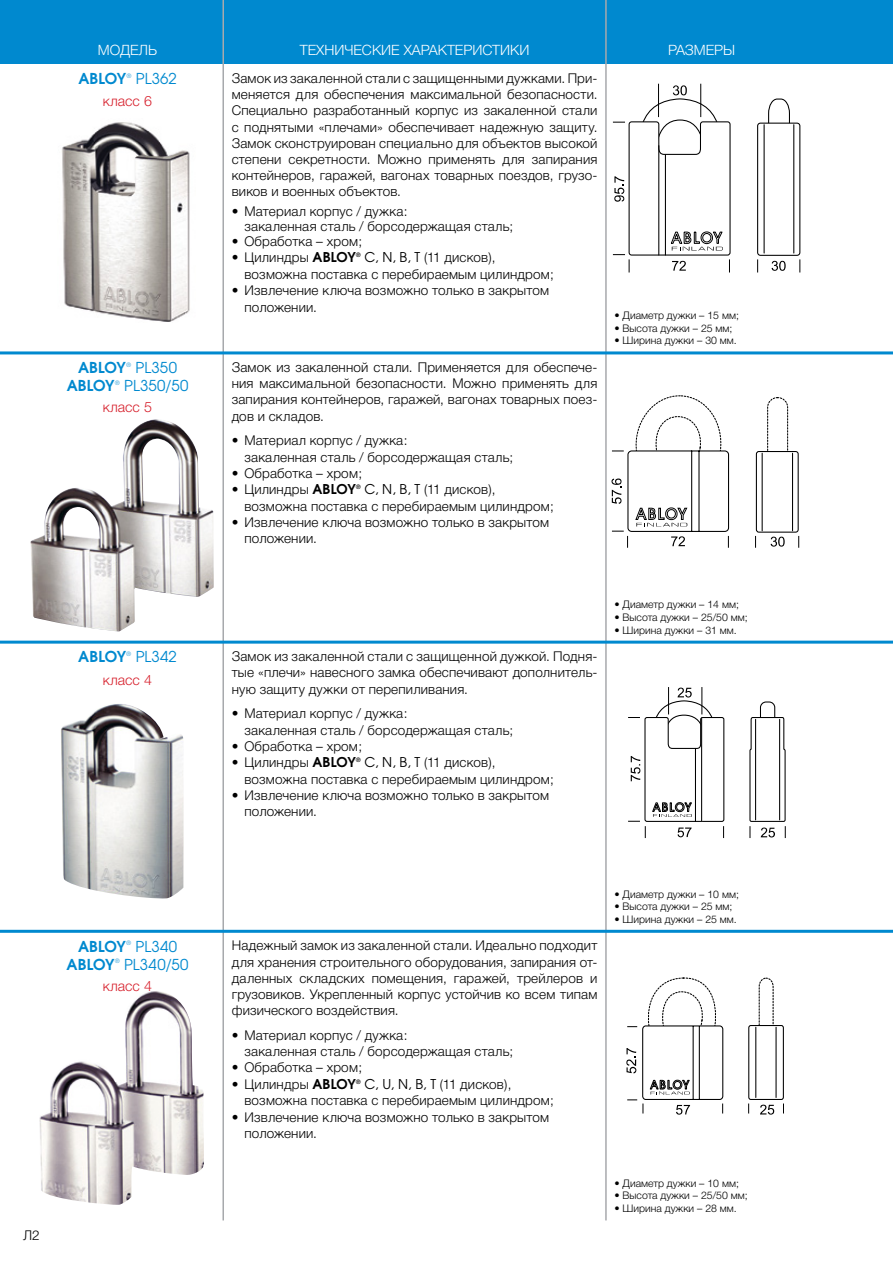
<style>
.page{position:relative;width:893px;height:1263px;background:#fff}
.page>*{position:absolute;margin:0;border:0;box-sizing:border-box;transform-origin:0 0}
.t1{font:15px "Avangard TM";letter-spacing:.005em;color:#0089cf}
.t2{font:700 15px "Avangard TM";letter-spacing:-.005em;color:#0089cf}
.t3{font:300 14.25px "Helvetica Neue Cyr";color:#fff}
.t4{font:300 14.25px "Helvetica Neue Cyr";color:#d7212d}
.t5{font:300 13.5px/16.2px "Helvetica Neue Cyr";letter-spacing:.01em;color:#000}
.t6{font:300 10.5px "Helvetica Neue Cyr";color:#000}
.t7{font:6px "Avangard TM";color:#0089cf}
.t8{font:700 6px "Avangard TM";color:#000}
.s1{font-family:"Avangard TM";font-weight:700}
.s2{font-family:"Avangard TM";font-weight:400}
</style>
<div class="page">
<div style="left:0;top:0;width:893px;height:64px;background:#0089cf"></div>
<hr style="left:222px;top:0;width:2px;height:1220px;background:#a7a9ac">
<hr style="left:605px;top:0;width:2px;height:1220px;background:#a7a9ac">
<hr style="left:0;top:351px;width:893px;height:3px;background:#0089cf">
<hr style="left:0;top:641px;width:893px;height:3px;background:#0089cf">
<hr style="left:0;top:930px;width:893px;height:3px;background:#0089cf">
<img style="left:62px;top:122px;width:128px;height:200px">
<svg style="left:767px;top:98px;width:23px;height:25px"></svg>
<div style="left:757px;top:123px;width:43px;height:133px;border:1px solid #000;border-radius:3px"></div>
<hr style="left:764px;top:125px;width:1px;height:128px;background:#000">
<hr style="left:793px;top:125px;width:1px;height:128px;background:#000">
<hr style="left:658px;top:84px;width:1px;height:33px;background:#000">
<hr style="left:700px;top:84px;width:1px;height:33px;background:#000">
<svg style="left:757px;top:259px;width:1px;height:13px"></svg>
<svg style="left:799px;top:259px;width:1px;height:13px"></svg>
<svg style="left:772px;top:261px;width:14px;height:10px"></svg>
<svg style="left:613px;top:85px;width:118px;height:187px"></svg>
<img style="left:30px;top:419px;width:184px;height:212px">
<div style="left:767px;top:397px;width:21px;height:80px;border:1px dashed #000;border-radius:10px"></div>
<svg style="left:755px;top:450px;width:44px;height:98px"></svg>
<svg style="left:611px;top:395px;width:119px;height:153px"></svg>
<img style="left:61px;top:704px;width:123px;height:195px">
<div style="left:760px;top:701px;width:15px;height:29px;border:1px solid #000;border-radius:6px"></div>
<svg style="left:749px;top:716px;width:37px;height:122px"></svg>
<svg style="left:628px;top:687px;width:97px;height:151px"></svg>
<img style="left:39px;top:991px;width:165px;height:214px">
<svg style="left:626px;top:977px;width:98px;height:137px"></svg>
<svg style="left:748px;top:977px;width:36px;height:137px"></svg>
<p class="t3" style="left:98px;top:42px;width:61px">МОДЕЛЬ</p>
<p class="t3" style="left:300px;top:42px;width:231px">ТЕХНИЧЕСКИЕ ХАРАКТЕРИСТИКИ</p>
<p class="t3" style="left:668px;top:42px;width:69px">РАЗМЕРЫ</p>
<p class="t5" style="left:232px;top:70px;width:367px">Замок из закаленной стали с защищенными дужками. При&shy;меняется для обеспечения максимальной безопасности.<br>Специально разработанный корпус из закаленной стали с поднятыми «плечами» обеспечивает надежную защиту.<br>Замок сконструирован специально для объектов высокой степени секретности. Можно применять для запирания контейнеров, гаражей, вагонах товарных поездов, грузо&shy;виков и военных объектов.</p>
<p class="t5" style="left:245px;top:203px;width:270px;line-height:15px;text-indent:-13px">• Материал корпус / дужка:<br>закаленная сталь / борсодержащая сталь;</p>
<p class="t5" style="left:232px;top:233px;width:132px">• Обработка – хром;</p>
<p class="t5" style="left:232px;top:249px;width:126px">• Цилиндры <span class="s1">ABLOY</span></p>
<p class="t8" style="left:356px;top:251px;width:6px">®</p>
<p class="t2" style="left:78px;top:70px;width:49px">ABLOY</p>
<p class="t7" style="left:127px;top:72px;width:6px">®</p>
<p class="t1" style="left:136px;top:70px;width:42px">PL362</p>
<p class="t4" style="left:103px;top:94px;width:51px">класс 6</p>
<p class="t5" style="left:244px;top:249px;width:311px;text-indent:120px"><span class="s2">C, N, B, T</span> (11 дисков), возможна поставка с перебираемым цилиндром;</p>
<p class="t5" style="left:245px;top:282px;width:306px;text-indent:-13px">• Извлечение ключа возможно только в закрытом положении.</p>
<p class="t6" style="left:614px;top:310px;width:126px">• Диаметр дужки – 15 мм;</p>
<p class="t6" style="left:614px;top:322px;width:120px">• Высота дужки – 25 мм;</p>
<p class="t6" style="left:614px;top:335px;width:124px">• Ширина дужки – 30 мм.</p>
<p class="t2" style="left:78px;top:359px;width:49px">ABLOY</p>
<p class="t7" style="left:126px;top:361px;width:6px">®</p>
<p class="t1" style="left:136px;top:359px;width:43px">PL350</p>
<p class="t2" style="left:67px;top:377px;width:49px">ABLOY</p>
<p class="t7" style="left:115px;top:379px;width:6px">®</p>
<p class="t1" style="left:124px;top:377px;width:66px">PL350/50</p>
<p class="t4" style="left:103px;top:399px;width:51px">класс 5</p>
<p class="t2" style="left:78px;top:648px;width:49px">ABLOY</p>
<p class="t7" style="left:127px;top:650px;width:6px">®</p>
<p class="t1" style="left:136px;top:648px;width:43px">PL342</p>
<p class="t4" style="left:103px;top:672px;width:51px">класс 4</p>
<p class="t5" style="left:232px;top:359px;width:367px;text-align:justify">Замок из закаленной стали. Применяется для обеспече&shy;ния максимальной безопасности. Можно применять для запирания контейнеров, гаражей, вагонах товарных поез&shy;дов и складов.</p>
<p class="t5" style="left:244px;top:433px;width:270px;text-indent:-13px">• Материал корпус / дужка:<br>закаленная сталь / борсодержащая сталь;</p>
<p class="t5" style="left:232px;top:465px;width:132px">• Обработка – хром;</p>
<p class="t5" style="left:232px;top:481px;width:126px">• Цилиндры <span class="s1">ABLOY</span></p>
<p class="t8" style="left:356px;top:483px;width:6px">®</p>
<p class="t5" style="left:244px;top:481px;width:311px;text-indent:120px"><span class="s2">C, N, B, T</span> (11 дисков), возможна поставка с перебираемым цилиндром;</p>
<p class="t5" style="left:244px;top:514px;width:306px;text-indent:-13px">• Извлечение ключа возможно только в закрытом положении.</p>
<p class="t5" style="left:232px;top:648px;width:367px;text-align:justify">Замок из закаленной стали с защищенной дужкой. Подня&shy;тые «плечи» навесного замка обеспечивают дополнитель&shy;ную защиту дужки от перепиливания.</p>
<p class="t5" style="left:244px;top:706px;width:270px;text-indent:-13px">• Материал корпус / дужка:<br>закаленная сталь / борсодержащая сталь;</p>
<p class="t5" style="left:232px;top:738px;width:132px">• Обработка – хром;</p>
<p class="t5" style="left:232px;top:754px;width:126px">• Цилиндры <span class="s1">ABLOY</span></p>
<p class="t8" style="left:356px;top:756px;width:6px">®</p>
<p class="t5" style="left:244px;top:754px;width:311px;text-indent:120px"><span class="s2">C, N, B, T</span> (11 дисков), возможна поставка с перебираемым цилиндром;</p>
<p class="t5" style="left:244px;top:787px;width:306px;text-indent:-13px">• Извлечение ключа возможно только в закрытом положении.</p>
<p class="t6" style="left:614px;top:599px;width:126px">• Диаметр дужки – 14 мм;</p>
<p class="t6" style="left:614px;top:611px;width:135px">• Высота дужки – 25/50 мм;</p>
<p class="t6" style="left:614px;top:624px;width:124px">• Ширина дужки – 31 мм.</p>
<p class="t2" style="left:78px;top:937px;width:49px">ABLOY</p>
<p class="t7" style="left:126px;top:939px;width:6px">®</p>
<p class="t1" style="left:135px;top:938px;width:43px">PL340</p>
<p class="t2" style="left:67px;top:955px;width:49px">ABLOY</p>
<p class="t7" style="left:115px;top:957px;width:6px">®</p>
<p class="t1" style="left:124px;top:956px;width:66px">PL340/50</p>
<p class="t4" style="left:103px;top:978px;width:51px">класс 4</p>
<p class="t5" style="left:23px;top:1227px;width:18px">Л2</p>
<p class="t5" style="left:232px;top:938px;width:367px;text-align:justify">Надежный замок из закаленной стали. Идеально подходит для хранения строительного оборудования, запирания от&shy;даленных складских помещения, гаражей, трейлеров и грузовиков. Укрепленный корпус устойчив ко всем типам физического воздействия.</p>
<p class="t5" style="left:244px;top:1027px;width:270px;text-indent:-13px">• Материал корпус / дужка:<br>закаленная сталь / борсодержащая сталь;</p>
<p class="t5" style="left:232px;top:1059px;width:132px">• Обработка – хром;</p>
<p class="t5" style="left:232px;top:1076px;width:126px">• Цилиндры <span class="s1">ABLOY</span></p>
<p class="t8" style="left:356px;top:1078px;width:6px">®</p>
<p class="t5" style="left:245px;top:1076px;width:311px;text-indent:120px"><span class="s2">C, U, N, B, T</span> (11 дисков), возможна поставка с перебираемым цилиндром;</p>
<p class="t5" style="left:245px;top:1109px;width:306px;text-indent:-13px">• Извлечение ключа возможно только в закрытом положении.</p>
<p class="t6" style="left:614px;top:888px;width:126px">• Диаметр дужки – 10 мм;</p>
<p class="t6" style="left:614px;top:901px;width:120px">• Высота дужки – 25 мм;</p>
<p class="t6" style="left:614px;top:913px;width:124px">• Ширина дужки – 25 мм.</p>
<p class="t6" style="left:614px;top:1177px;width:126px">• Диаметр дужки – 10 мм;</p>
<p class="t6" style="left:614px;top:1190px;width:135px">• Высота дужки – 25/50 мм;</p>
<p class="t6" style="left:614px;top:1202px;width:124px">• Ширина дужки – 28 мм.</p>
</div>
